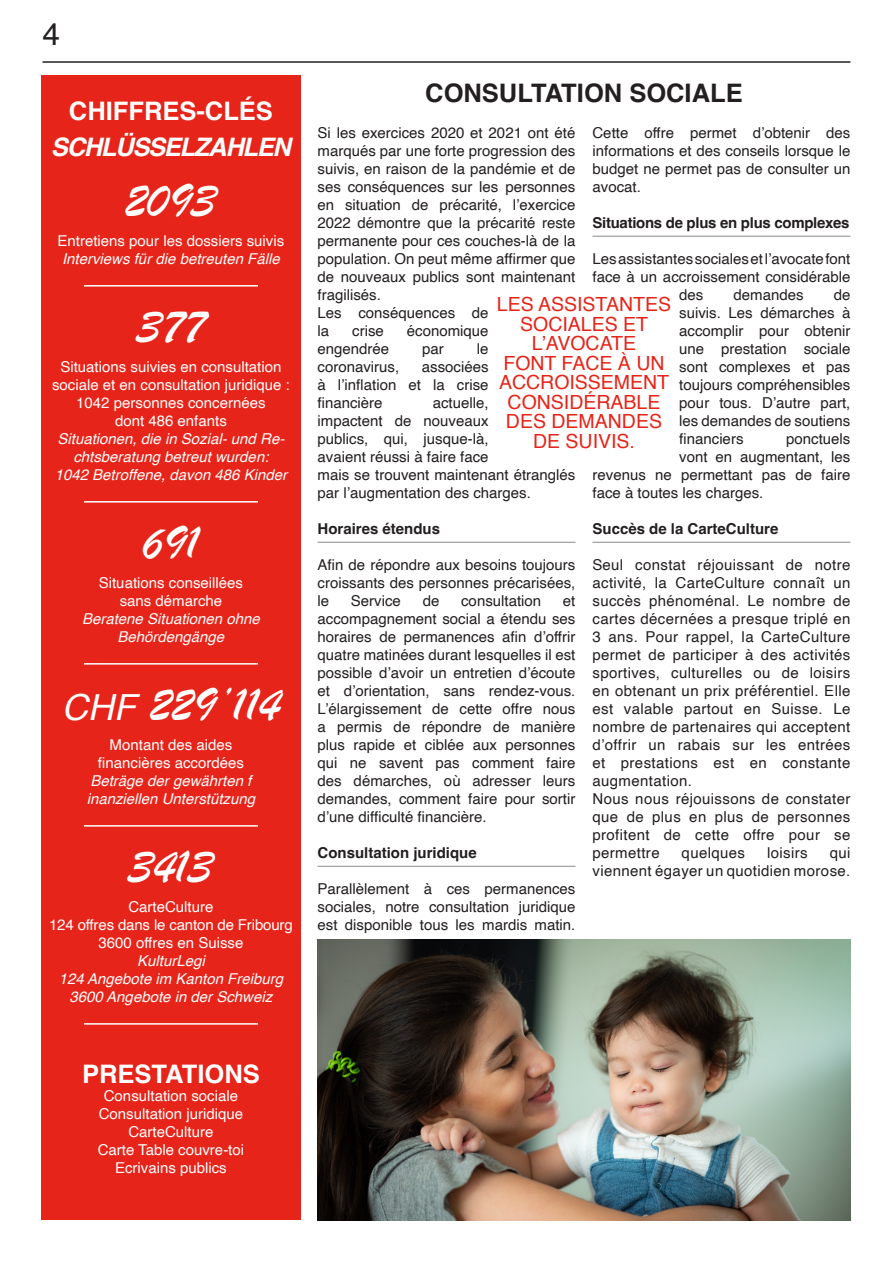
<style>
.page{position:relative;width:893px;height:1263px;background:#fff}
.page>*{position:absolute;margin:0;border:0;box-sizing:border-box;transform-origin:0 0}
.t1{font:49.5px "Brush Script";color:#fff}
.t2{font:31.5px "Helvetica";color:#231f20}
.t3{font:700 25.5px "Helvetica";color:#fff}
.t4{font:700 25.5px "Helvetica";color:#231f20}
.t5{font:italic 700 25.5px "Helvetica";letter-spacing:-.05em;color:#fff}
.t6{font:19.5px/19.5px "Helvetica";color:#e72419;text-align:center}
.t7{font:15px/18px "Helvetica";color:#231f20;text-align:justify}
.t8{font:15px/18px "Helvetica";letter-spacing:.025em;color:#231f20}
.t9{font:15px/18px "Helvetica";color:#fff;text-align:center}
.t10{font:italic 15px/18px "Helvetica";color:#fff;text-align:center}
.t11{font:700 15px "Helvetica";color:#231f20}
.t12{font:700 15px "Helvetica";letter-spacing:-.02em;color:#231f20}
.s1{font-family:"Helvetica";font-style:italic;font-size:36px}
</style>
<div class="page">
<hr style="left:43px;top:61px;width:807px;height:2px;background:#231f20">
<div style="left:41px;top:75px;width:259px;height:1145px;background:#e72419"></div>
<hr style="left:84px;top:285px;width:174px;height:2px;background:#fff">
<hr style="left:84px;top:501px;width:174px;height:2px;background:#fff">
<hr style="left:84px;top:663px;width:174px;height:2px;background:#fff">
<hr style="left:84px;top:825px;width:174px;height:2px;background:#fff">
<hr style="left:84px;top:1023px;width:174px;height:2px;background:#fff">
<hr style="left:317px;top:542px;width:258px;height:1px;background:#95979a">
<hr style="left:317px;top:866px;width:258px;height:1px;background:#95979a">
<hr style="left:592px;top:236px;width:258px;height:1px;background:#95979a">
<hr style="left:592px;top:542px;width:258px;height:1px;background:#95979a">
<img style="left:317px;top:939px;width:533px;height:281px">
<h2 class="t2" style="left:43px;top:10px;width:19px">4</h2>
<h3 class="t3" style="left:69px;top:96px;width:205px">CHIFFRES-CLÉS</h3>
<h3 class="t5" style="left:51px;top:132px;width:241px">SCHLÜSSELZAHLEN</h3>
<h1 class="t1" style="left:125px;top:168px;width:93px">2093</h1>
<p class="t9" style="left:58px;top:232px;width:228px">Entretiens pour les dossiers suivis</p>
<p class="t10" style="left:62px;top:250px;width:219px">Interviews für die betreuten Fälle</p>
<h1 class="t1" style="left:137px;top:294px;width:70px">377</h1>
<p class="t9" style="left:52px;top:358px;width:239px">Situations suivies en consultation sociale et en consultation juridique :<br>1042 personnes concernées<br>dont 486 enfants</p>
<p class="t10" style="left:55px;top:430px;width:234px">Situationen, die in Sozial- und Re&shy;chtsberatung betreut wurden:<br>1042 Betroffene, davon 486 Kinder</p>
<h1 class="t1" style="left:143px;top:510px;width:58px">691</h1>
<p class="t9" style="left:99px;top:574px;width:146px">Situations conseillées sans démarche</p>
<p class="t10" style="left:82px;top:610px;width:179px">Beratene Situationen ohne<br>Behördengänge</p>
<h1 class="t1" style="left:62px;top:672px;width:220px"><span class="s1">CHF</span> 229’114</h1>
<p class="t9" style="left:98px;top:736px;width:147px">Montant des aides financières accordées</p>
<p class="t10" style="left:87px;top:772px;width:170px;text-align:left">Beträge der gewährten f inanziellen Unterstützung</p>
<h1 class="t1" style="left:128px;top:834px;width:87px">3413</h1>
<p class="t9" style="left:49px;top:898px;width:245px">CarteCulture<br>124 offres dans le canton de Fribourg<br>3600 offres en Suisse</p>
<p class="t10" style="left:59px;top:952px;width:226px">KulturLegi<br>124 Angebote im Kanton Freiburg<br>3600 Angebote in der Schweiz</p>
<h3 class="t3" style="left:82px;top:1059px;width:179px">PRESTATIONS</h3>
<p class="t9" style="left:98px;top:1087px;width:148px">Consultation sociale<br>Consultation juridique<br>CarteCulture<br>Carte Table couvre-toi<br>Ecrivains publics</p>
<h3 class="t4" style="left:425px;top:78px;width:319px">CONSULTATION SOCIALE</h3>
<p class="t7" style="left:317px;top:124px;width:259px;text-align:left">Si les exercices 2020 et 2021 ont été marqués par une forte progression des suivis, en raison de la pandémie et de ses conséquences sur les personnes en situation de précarité, l’exercice<br>2022 démontre que la précarité reste permanente pour ces couches-là de la population. On peut même affirmer que de nouveaux publics sont maintenant fragilisés.<br>Les conséquences de<br>la</p>
<p class="t7" style="left:592px;top:124px;width:259px">Cette offre permet d’obtenir des informations et des conseils lorsque le budget ne permet pas de consulter un avocat.</p>
<p class="t12" style="left:592px;top:214px;width:259px">Situations de plus en plus complexes</p>
<p class="t7" style="left:592px;top:250px;width:259px">Les assistantes sociales et l’avocate font</p>
<p class="t7" style="left:592px;top:268px;width:259px">face à un accroissement considérable</p>
<p class="t7" style="left:679px;top:286px;width:26px">des</p>
<p class="t7" style="left:734px;top:286px;width:72px">demandes</p>
<p class="t7" style="left:679px;top:286px;width:173px;text-indent:154px">de suivis. Les démarches à accomplir pour obtenir une prestation sociale sont complexes et pas toujours compréhensibles pour tous. D’autre part, les demandes de soutiens financiers</p>
<h3 class="t6" style="left:497px;top:295px;width:176px">LES ASSISTANTES<br>SOCIALES ET<br>L’AVOCATE<br>FONT FACE À UN<br>ACCROISSEMENT<br>CONSIDÉRABLE<br>DES DEMANDES<br>DE SUIVIS.</h3>
<p class="t7" style="left:352px;top:322px;width:33px">crise</p>
<p class="t7" style="left:407px;top:322px;width:83px">économique</p>
<p class="t7" style="left:317px;top:340px;width:73px">engendrée</p>
<p class="t7" style="left:422px;top:340px;width:23px">par</p>
<p class="t7" style="left:477px;top:340px;width:13px">le</p>
<p class="t7" style="left:317px;top:358px;width:83px">coronavirus,</p>
<p class="t7" style="left:317px;top:358px;width:173px;text-indent:104px">associées à l’inflation et la crise financière</p>
<p class="t7" style="left:317px;top:394px;width:259px;text-align:left;text-indent:115px">actuelle,<br>impactent de nouveaux<br>publics, qui, jusque-là,<br>avaient réussi à faire face<br>mais se trouvent maintenant étranglés par l’augmentation des charges.</p>
<p class="t11" style="left:317px;top:520px;width:124px">Horaires étendus</p>
<p class="t7" style="left:317px;top:556px;width:259px">Afin de répondre aux besoins toujours croissants des personnes précarisées, le</p>
<p class="t7" style="left:786px;top:430px;width:66px">ponctuels</p>
<p class="t7" style="left:679px;top:448px;width:173px">vont en augmentant, les</p>
<p class="t7" style="left:592px;top:466px;width:259px">revenus ne permettant pas de faire</p>
<p class="t7" style="left:592px;top:484px;width:172px">face à toutes les charges.</p>
<p class="t11" style="left:592px;top:520px;width:187px">Succès de la CarteCulture</p>
<p class="t8" style="left:592px;top:556px;width:259px">Seul constat réjouissant de notre activité, la CarteCulture connaît un succès phénoménal. Le nombre de cartes décernées a presque triplé en<br>3 ans. Pour rappel, la CarteCulture permet de participer à des activités sportives, culturelles ou de loisirs en obtenant un prix préférentiel. Elle est valable partout en Suisse. Le nombre de partenaires qui acceptent d’offrir un rabais sur les entrées et prestations est en constante augmentation.<br>Nous nous réjouissons de constater que de plus en plus de personnes profitent de cette offre pour se permettre</p>
<p class="t7" style="left:351px;top:592px;width:52px">Service</p>
<p class="t7" style="left:423px;top:592px;width:18px">de</p>
<p class="t7" style="left:461px;top:592px;width:82px">consultation</p>
<p class="t7" style="left:317px;top:592px;width:259px;text-indent:245px">et accompagnement social a étendu ses horaires de permanences afin d’offrir quatre matinées durant lesquelles il est possible d’avoir un entretien d’écoute et d’orientation, sans rendez-vous.<br>L’élargissement de cette offre nous a permis de répondre de manière plus rapide et ciblée aux personnes qui ne savent pas comment faire des démarches, où adresser leurs demandes, comment faire pour sortir d’une difficulté financière.</p>
<p class="t11" style="left:317px;top:844px;width:161px">Consultation juridique</p>
<p class="t7" style="left:317px;top:880px;width:259px">Parallèlement à ces permanences sociales, notre consultation juridique est disponible tous les mardis matin.</p>
<p class="t8" style="left:592px;top:844px;width:259px;text-align:right">qui<br>viennent égayer un quotidien morose.</p>
<p class="t8" style="left:682px;top:844px;width:65px">quelques</p>
<p class="t8" style="left:767px;top:844px;width:42px">loisirs</p>
</div>
